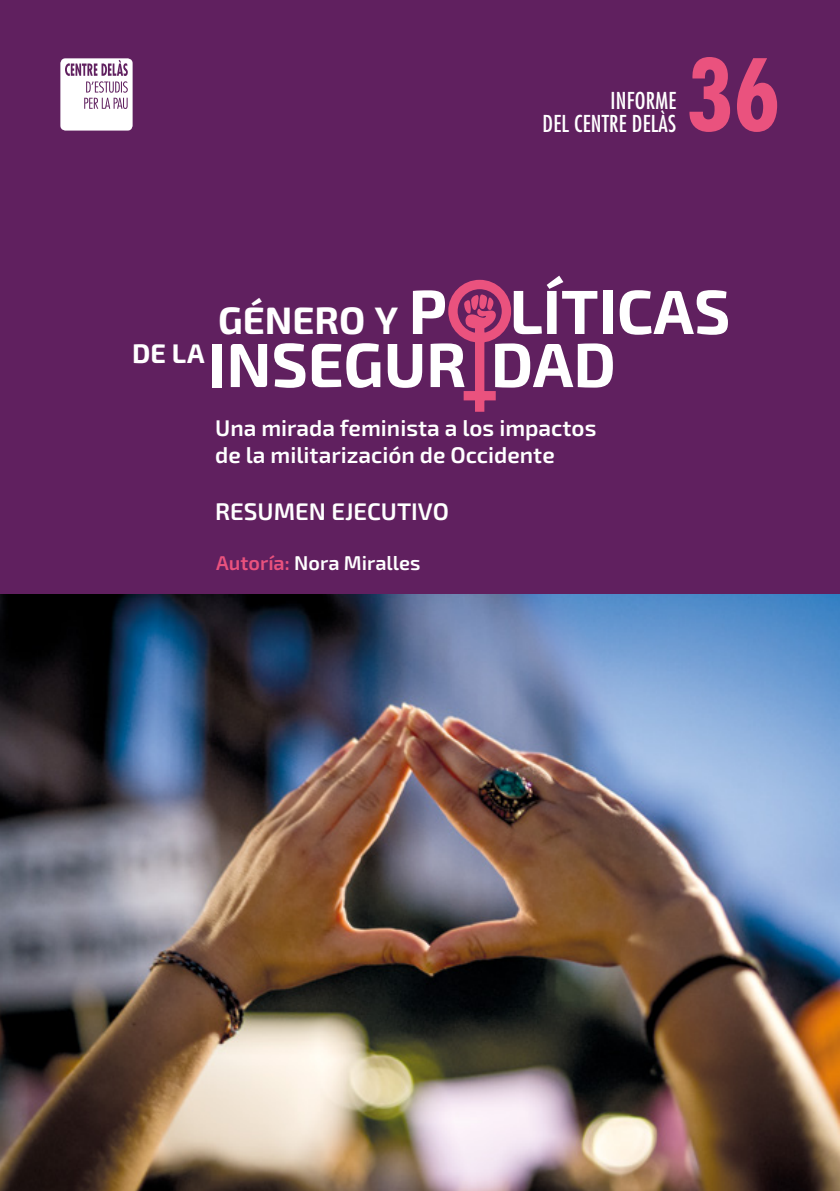
<style>
.page{position:relative;width:840px;height:1191px;background:#fff}
.page>*{position:absolute;margin:0;border:0;box-sizing:border-box;transform-origin:0 0}
.t1{font:700 condensed 96.2px "Futura";color:#ea527e}
.t2{font:700 62.4px/53px "Exo 2.0";color:#fff}
.t3{font:700 27px "Exo 2.0";color:#fff}
.t4{font:600 24px "Exo 2.0";color:#fff}
.t5{font:600 22.6px/26.8px "Exo 2.0";color:#fff}
.t6{font:condensed 22.6px/22.6px "Futura";letter-spacing:.01em;color:#fff;text-align:right}
.t7{font:600 20px "Exo 2.0";color:#fff}
.s1{font-size:38.2px}
.s2{color:#ea527e}
</style>
<div class="page">
<div style="left:0;top:0;width:839px;height:1191px;background:#60205f"></div>
<img style="left:0;top:594px;width:839px;height:597px">
<svg style="left:60px;top:58px;width:72px;height:73px;background:#e5dbe5"></svg>
<svg style="left:448px;top:279px;width:64px;height:133px"></svg>
<p class="t6" style="left:542px;top:90px;width:135px">INFORME<br>DEL CENTRE DELÀS</p>
<h1 class="t1" style="left:685px;top:36px;width:96px">36</h1>
<h2 class="t2" style="left:208px;top:287px;width:523px"><span class="s1">GÉNERO Y</span> P LÍTICAS<br>INSEGUR DAD</h2>
<p class="t3" style="left:132px;top:337px;width:74px">DE LA</p>
<p class="t5" style="left:215px;top:415px;width:382px">Una mirada feminista a los impactos de la militarización de Occidente</p>
<p class="t4" style="left:215px;top:497px;width:235px">RESUMEN EJECUTIVO</p>
<p class="t7" style="left:216px;top:551px;width:206px"><span class="s2">Autoría:</span> Nora Miralles</p>
</div>
